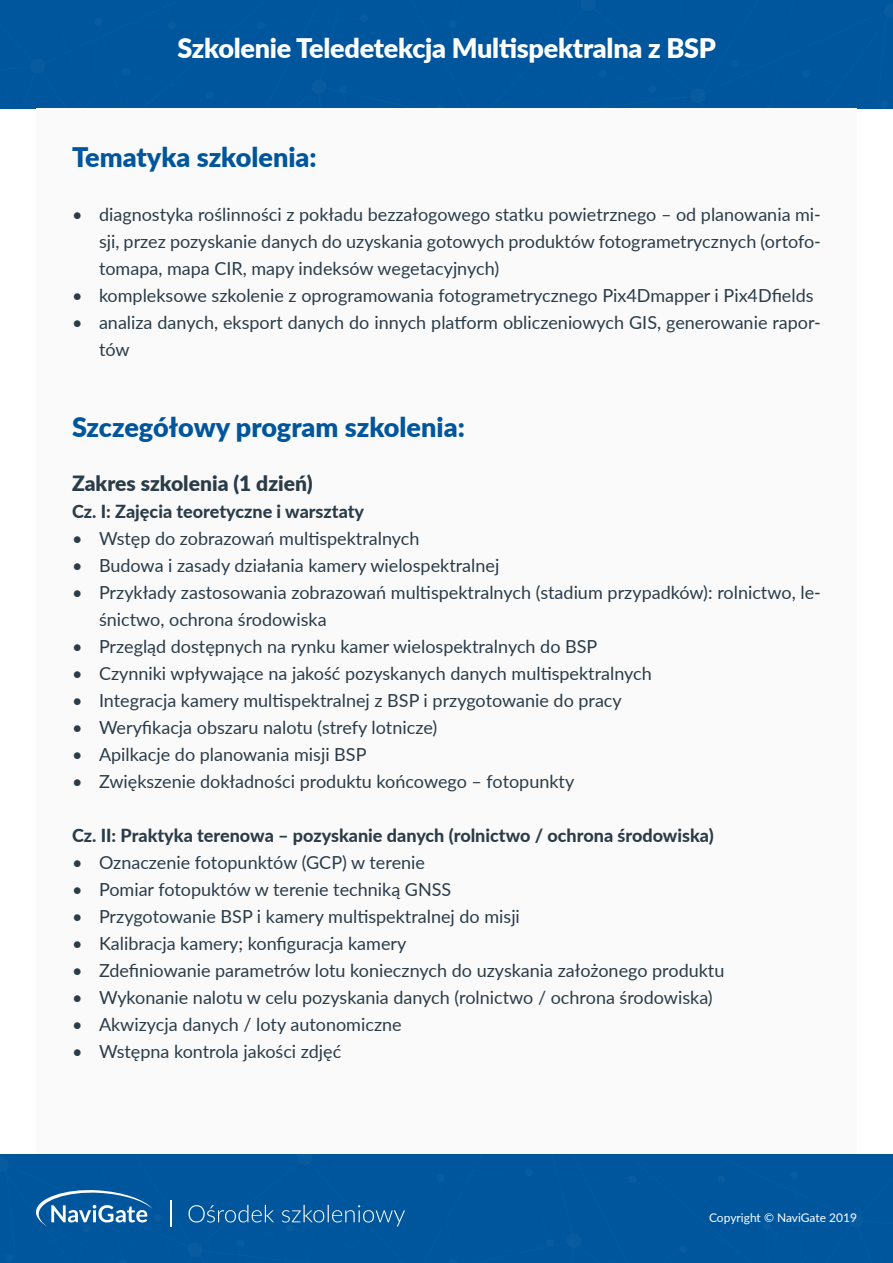
<style>
.page{position:relative;width:893px;height:1263px;background:#fff}
.page>*{position:absolute;margin:0;border:0;box-sizing:border-box;transform-origin:0 0}
.t1{font:900 27px "Lato";color:#00569c}
.t2{font:900 27px "Lato";letter-spacing:-.01em;color:#fff}
.t3{font:900 21px "Lato";color:#2b3c49}
.t4{font:18px/27px "Lato";color:#2b3c49}
.t5{font:800 18px "Lato";color:#2b3c49}
.t6{font:12px "Lato";color:#fff}
</style>
<div class="page">
<div style="left:0;top:0;width:368px;height:109px;background:#00569d"></div>
<div style="left:368px;top:0;width:525px;height:109px;background:#00569d"></div>
<svg style="left:366px;top:0;width:16px;height:15px"></svg>
<svg style="left:731px;top:60px;width:8px;height:7px"></svg>
<div style="left:36px;top:109px;width:821px;height:1045px;background:#fafafa"></div>
<div style="left:525px;top:1154px;width:368px;height:109px;background:#00569d"></div>
<div style="left:0;top:1154px;width:525px;height:109px;background:#00569d"></div>
<svg style="left:511px;top:1154px;width:15px;height:15px"></svg>
<svg style="left:170px;top:1200px;width:1px;height:27px"></svg>
<svg style="left:36px;top:1188px;width:126px;height:39px"></svg>
<svg style="left:189px;top:1205px;width:216px;height:21px"></svg>
<h1 class="t2" style="left:178px;top:28px;width:540px">Szkolenie Teledetekcja Multispektralna z BSP</h1>
<h1 class="t1" style="left:72px;top:136px;width:246px">Tematyka szkolenia:</h1>
<p class="t4" style="left:99px;top:200px;width:723px;text-align:justify;text-indent:-27px">• diagnostyka roślinności z pokładu bezzałogowego statku powietrznego – od planowania mi&shy;sji, przez pozyskanie danych do uzyskania gotowych produktów fotogrametrycznych (ortofo&shy;tomapa, mapa CIR, mapy indeksów wegetacyjnych)</p>
<p class="t4" style="left:72px;top:281px;width:743px">• kompleksowe szkolenie z oprogramowania fotogrametrycznego Pix4Dmapper i Pix4Dfields</p>
<p class="t4" style="left:99px;top:308px;width:723px;text-indent:-27px">• analiza danych, eksport danych do innych platform obliczeniowych GIS, generowanie rapor&shy;tów</p>
<h1 class="t1" style="left:72px;top:406px;width:394px">Szczegółowy program szkolenia:</h1>
<p class="t3" style="left:72px;top:467px;width:242px">Zakres szkolenia (1 dzień)</p>
<p class="t5" style="left:72px;top:498px;width:294px">Cz. I: Zajęcia teoretyczne i warsztaty</p>
<p class="t4" style="left:72px;top:524px;width:349px">• Wstęp do zobrazowań multispektralnych</p>
<p class="t4" style="left:72px;top:551px;width:429px">• Budowa i zasady działania kamery wielospektralnej</p>
<p class="t4" style="left:99px;top:578px;width:723px;text-indent:-27px">• Przykłady zastosowania zobrazowań multispektralnych (stadium przypadków): rolnictwo, le&shy;śnictwo, ochrona środowiska</p>
<p class="t4" style="left:72px;top:632px;width:527px">• Przegląd dostępnych na rynku kamer wielospektralnych do BSP</p>
<p class="t4" style="left:72px;top:659px;width:581px">• Czynniki wpływające na jakość pozyskanych danych multispektralnych</p>
<p class="t4" style="left:72px;top:686px;width:551px">• Integracja kamery multispektralnej z BSP i przygotowanie do pracy</p>
<p class="t4" style="left:72px;top:713px;width:367px">• Weryfikacja obszaru nalotu (strefy lotnicze)</p>
<p class="t4" style="left:72px;top:740px;width:296px">• Apilkacje do planowania misji BSP</p>
<p class="t4" style="left:72px;top:767px;width:504px">• Zwiększenie dokładności produktu końcowego – fotopunkty</p>
<p class="t5" style="left:72px;top:822px;width:643px">Cz. II: Praktyka terenowa – pozyskanie danych (rolnictwo / ochrona środowiska)</p>
<p class="t4" style="left:72px;top:848px;width:355px">• Oznaczenie fotopunktów (GCP) w terenie</p>
<p class="t4" style="left:72px;top:875px;width:381px">• Pomiar fotopuktów w terenie techniką GNSS</p>
<p class="t4" style="left:72px;top:902px;width:449px">• Przygotowanie BSP i kamery multispektralnej do misji</p>
<p class="t4" style="left:72px;top:929px;width:336px">• Kalibracja kamery; konfiguracja kamery</p>
<p class="t4" style="left:72px;top:956px;width:654px">• Zdefiniowanie parametrów lotu koniecznych do uzyskania założonego produktu</p>
<p class="t4" style="left:72px;top:983px;width:642px">• Wykonanie nalotu w celu pozyskania danych (rolnictwo / ochrona środowiska)</p>
<p class="t4" style="left:72px;top:1010px;width:331px">• Akwizycja danych / loty autonomiczne</p>
<p class="t4" style="left:72px;top:1037px;width:271px">• Wstępna kontrola jakości zdjęć</p>
<p class="t6" style="left:709px;top:1209px;width:149px">Copyright © NaviGate 2019</p>
</div>
